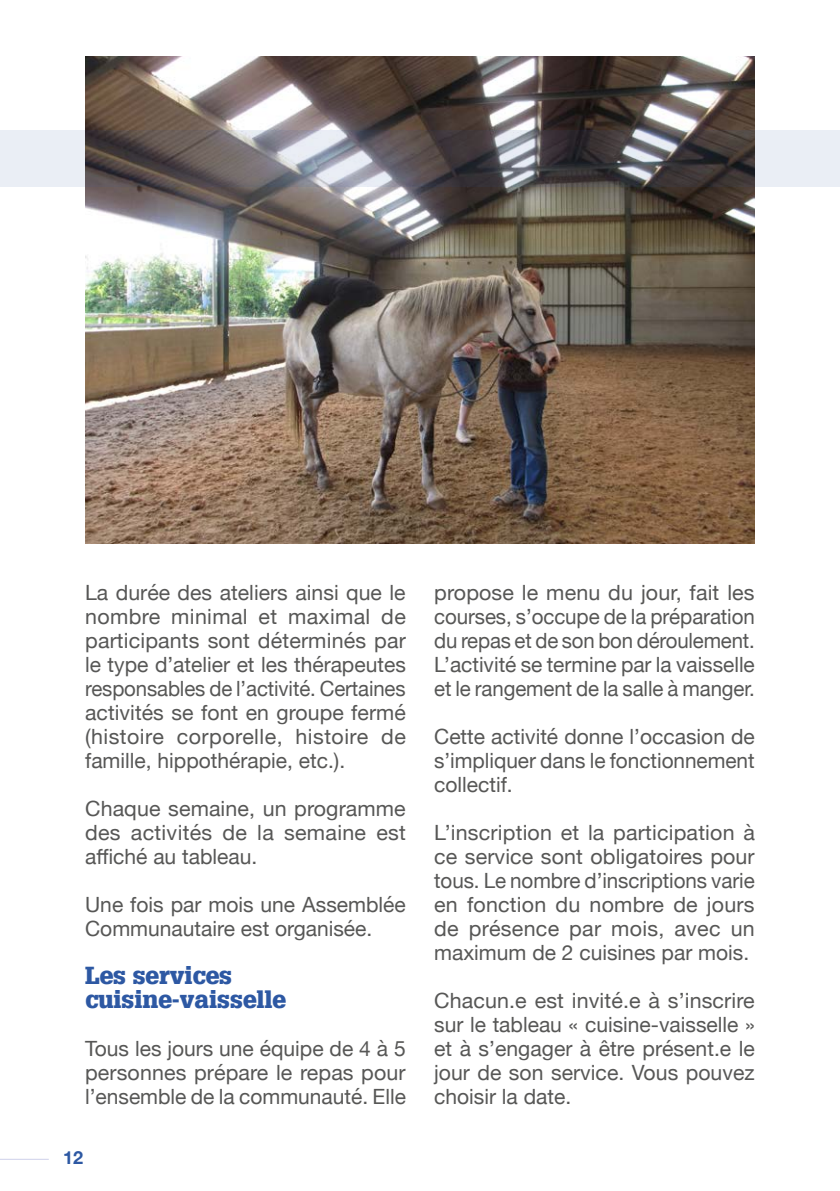
<style>
.page{position:relative;width:840px;height:1191px;background:#fff}
.page>*{position:absolute;margin:0;border:0;box-sizing:border-box;transform-origin:0 0}
.t1{font:900 24px/24px "Glypha LT";color:#2d58a3}
.t2{font:21px/24px "Helvetica Neue";color:#575756;text-align:justify}
.t3{font:700 18px "Helvetica Neue";color:#2d58a3}
</style>
<div class="page">
<hr style="left:0;top:1158px;width:49px;height:1px;background:#ced1ea">
<img style="left:85px;top:57px;width:669px;height:486px">
<svg style="left:0;top:130px;width:839px;height:57px;background:#807e82"></svg>
<p class="t2" style="left:85px;top:582px;width:322px">La durée des ateliers ainsi que le nombre minimal et maximal de participants sont déterminés par le type d’atelier et les thérapeutes responsables de l’activité. Certaines activités se font en groupe fermé (histoire corporelle, histoire de famille, hippothérapie, etc.).</p>
<p class="t2" style="left:85px;top:798px;width:322px">Chaque semaine, un programme des activités de la semaine est affiché au tableau.</p>
<p class="t2" style="left:85px;top:894px;width:322px">Une fois par mois une Assemblée<br>Communautaire est organisée.</p>
<p class="t1" style="left:85px;top:963px;width:202px">Les services cuisine-vaisselle</p>
<p class="t2" style="left:85px;top:1038px;width:322px">Tous les jours une équipe de 4 à 5 personnes prépare le repas pour l’ensemble de la communauté. Elle</p>
<p class="t3" style="left:63px;top:1144px;width:22px">12</p>
<p class="t2" style="left:434px;top:582px;width:322px">propose le menu du jour, fait les courses, s’occupe de la préparation du repas et de son bon déroulement.<br>L’activité se termine par la vaisselle et le rangement de la salle à manger.</p>
<p class="t2" style="left:434px;top:726px;width:322px">Cette activité donne l’occasion de s’impliquer dans le fonctionnement collectif.</p>
<p class="t2" style="left:434px;top:822px;width:322px">L’inscription et la participation à ce service sont obligatoires pour tous. Le nombre d’inscriptions varie en fonction du nombre de jours de présence par mois, avec un maximum de 2 cuisines par mois.</p>
<p class="t2" style="left:434px;top:990px;width:322px">Chacun.e est invité.e à s’inscrire sur le tableau « cuisine-vaisselle » et à s’engager à être présent.e le jour de son service. Vous pouvez choisir la date.</p>
</div>
